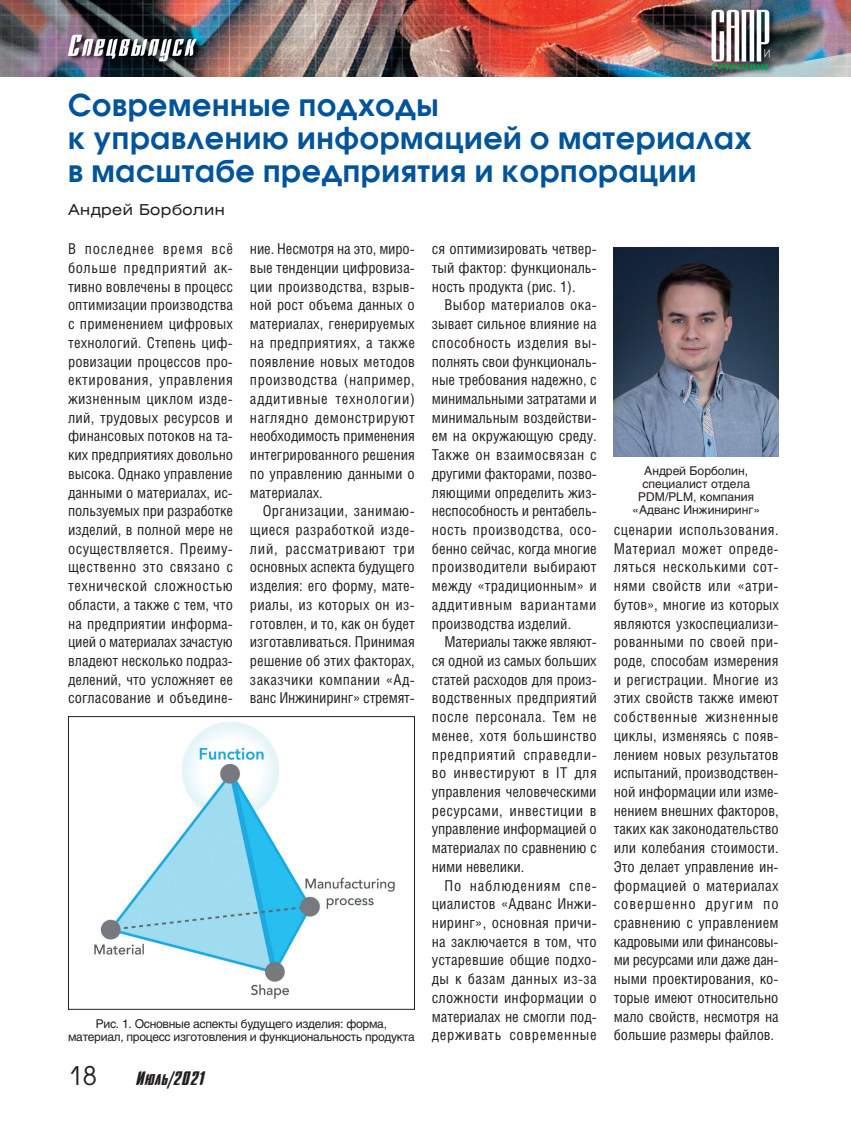
<style>
.page{position:relative;width:851px;height:1127px;background:#fff}
.page>*{position:absolute;margin:0;border:0;box-sizing:border-box;transform-origin:0 0}
.Head_Main{font:700 30px/33px "Avant Garde C";letter-spacing:.025em;color:#01549a}
.t1{font:25.5px "Avant Garde C";color:#231f20}
.t2{font:19.5px "Dagger C";letter-spacing:.025em;color:#231f20}
.Body_text{font:15px/18.8px "Helios Cond";color:#231f20;text-align:justify}
.Body_undent{font:15px/18.8px "Helios Cond";color:#231f20;text-align:justify}
.Autor{font:15px "Helios Ext";letter-spacing:.035em;color:#231f20}
.t3{font:12px/13px "Helios";letter-spacing:-.025em;color:#231f20;text-align:center}
.t4{font:12px/13px "Helios";color:#231f20;text-align:center}
</style>
<div class="page">
<img style="left:0;top:0;width:850px;height:77px">
<img style="left:94px;top:722px;width:301px;height:277px">
<div style="left:68px;top:716px;width:347px;height:294px;border:1px solid #231f20"></div>
<img style="left:613px;top:248px;width:165px;height:208px">
<p class="Head_Main" style="left:68px;top:88px;width:685px">Современные подходы<br>к управлению информацией о материалах в масштабе предприятия и корпорации</p>
<p class="Autor" style="left:68px;top:201px;width:158px">Андрей Борболин</p>
<p class="Body_undent" style="left:68px;top:239px;width:166px">В последнее время всё больше предприятий ак&shy;тивно вовлечены в процесс оптимизации производства с применением цифровых технологий. Степень циф&shy;ровизации процессов про&shy;ектирования, управления жизненным циклом изде&shy;лий, трудовых ресурсов и финансовых потоков на та&shy;ких предприятиях довольно высока. Однако управление данными о материалах, ис&shy;пользуемых при разработке изделий, в полной мере не осуществляется. Преиму&shy;щественно это связано с технической сложностью области, а также с тем, что на предприятии информа&shy;цией о материалах зачастую владеют несколько подраз&shy;делений, что усложняет ее согласование и объедине-</p>
<p class="Body_undent" style="left:250px;top:239px;width:166px">ние. Несмотря на это, миро&shy;вые тенденции цифровиза&shy;ции производства, взрыв&shy;ной рост объема данных о материалах, генерируемых на предприятиях, а также появление новых методов производства (например, аддитивные технологии) наглядно демонстрируют необходимость применения интегрированного решения по управлению данными о материалах.</p>
<p class="Body_text" style="left:250px;top:501px;width:166px;text-indent:13px">Организации, занимаю&shy;щиеся разработкой изде&shy;лий, рассматривают три основных аспекта будущего изделия: его форму, мате&shy;риалы, из которых он из&shy;готовлен, и то, как он будет изготавливаться. Принимая решение об этих факторах, заказчики компании «Ад&shy;ванс Инжиниринг» стремят-</p>
<p class="t3" style="left:68px;top:1017px;width:348px">Рис. 1. Основные аспекты будущего изделия: форма, материал, процесс изготовления и функциональность продукта</p>
<p class="t1" style="left:68px;top:1060px;width:30px">18</p>
<p class="t2" style="left:136px;top:1068px;width:70px">Июль/2021</p>
<p class="Body_text" style="left:432px;top:239px;width:166px">ся оптимизировать четвер&shy;тый фактор: функциональ&shy;ность продукта (рис. 1).</p>
<p class="Body_text" style="left:432px;top:295px;width:166px;text-indent:13px">Выбор материалов ока&shy;зывает сильное влияние на способность изделия вы&shy;полнять свои функциональ&shy;ные требования надежно, с минимальными затратами и минимальным воздействи&shy;ем на окружающую среду.<br>Также он взаимосвязан с другими факторами, позво&shy;ляющими определить жиз&shy;неспособность и рентабель&shy;ность производства, осо&shy;бенно сейчас, когда многие производители выбирают между «традиционным» и аддитивным вариантами производства изделий.</p>
<p class="Body_text" style="left:432px;top:632px;width:166px;text-indent:13px">Материалы также являют&shy;ся одной из самых больших статей расходов для произ&shy;водственных предприятий после персонала. Тем не менее, хотя большинство предприятий справедли&shy;во инвестируют в IT для управления человеческими ресурсами, инвестиции в управление информацией о материалах по сравнению с ними невелики.</p>
<p class="Body_text" style="left:432px;top:875px;width:166px;text-indent:13px">По наблюдениям спе&shy;циалистов «Адванс Инжи&shy;ниринг», основная причи&shy;на заключается в том, что устаревшие общие подхо&shy;ды к базам данных из-за сложности информации о материалах не смогли под&shy;держивать современные</p>
<p class="t4" style="left:632px;top:464px;width:129px">Андрей Борболин, специалист отдела<br>PDM/PLM, компания «Адванс Инжиниринг»</p>
<p class="Body_text" style="left:613px;top:520px;width:166px">сценарии использования.<br>Материал может опреде&shy;ляться несколькими сот&shy;нями свойств или «атри&shy;бутов», многие из которых являются узкоспециализи&shy;рованными по своей при&shy;роде, способам измерения и регистрации. Многие из этих свойств также имеют собственные жизненные циклы, изменяясь с появ&shy;лением новых результатов испытаний, производствен&shy;ной информации или изме&shy;нением внешних факторов, таких как законодательство или колебания стоимости.<br>Это делает управление ин&shy;формацией о материалах совершенно другим по сравнению с управлением кадровыми или финансовы&shy;ми ресурсами или даже дан&shy;ными проектирования, ко&shy;торые имеют относительно мало свойств, несмотря на большие размеры файлов.</p>
</div>
